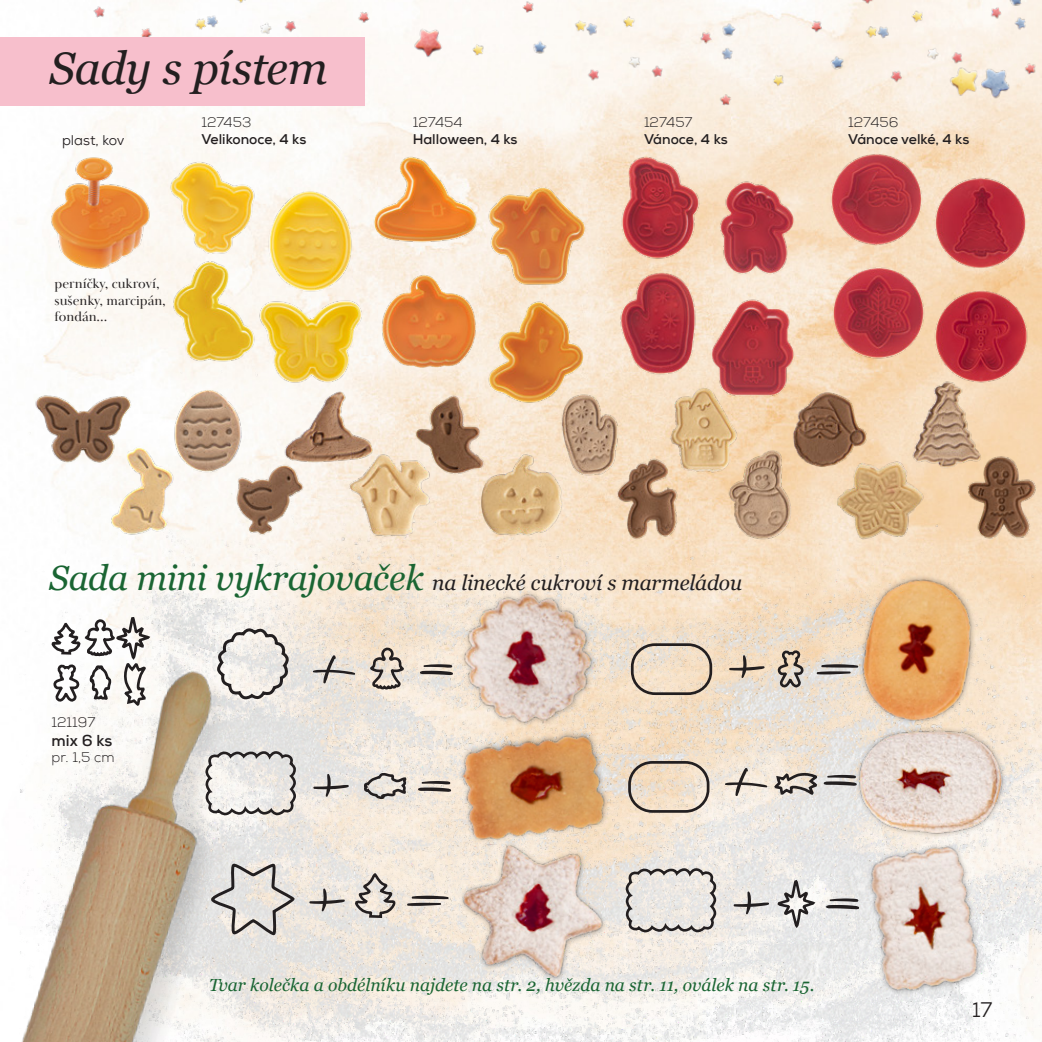
<style>
.page{position:relative;width:1042px;height:1042px;background:#fff}
.page>*{position:absolute;margin:0;border:0;box-sizing:border-box;transform-origin:0 0}
.t1{font:italic 45.5px "Georgia";letter-spacing:-.01em;color:#231f20}
.t2{font:italic 21px "Georgia";letter-spacing:-.01em;color:#231f20}
.t3{font:21px "Nexa";color:#231f20}
.t4{font:italic 17.5px "Georgia";color:#1a6533}
.t5{font:700 15.75px "Nexa";color:#231f20}
.t6{font:700 14px "Nexa";color:#231f20}
.t7{font:14px/16.8px "Baskerville Display PT";color:#231f20}
.t8{font:300 14px "Nexa";color:#231f20}
.t9{font:14px "Nexa";color:#231f20}
.s1{font-size:35px;color:#1a6533}
</style>
<div class="page">
<img style="left:17px;top:35px;width:1025px;height:187px">
<img style="left:58px;top:0;width:333px;height:131px">
<img style="left:449px;top:0;width:315px;height:116px">
<img style="left:744px;top:0;width:298px;height:111px">
<img style="left:111px;top:546px;width:931px;height:496px">
<img style="left:852px;top:720px;width:179px;height:102px">
<img style="left:439px;top:843px;width:168px;height:149px">
<img style="left:319px;top:546px;width:418px;height:178px">
<img style="left:839px;top:822px;width:193px;height:220px">
<img style="left:442px;top:706px;width:187px;height:156px">
<img style="left:20px;top:602px;width:207px;height:440px">
<img style="left:843px;top:559px;width:153px;height:175px">
<svg style="left:51px;top:617px;width:101px;height:90px"></svg>
<svg style="left:355px;top:872px;width:41px;height:47px"></svg>
<svg style="left:776px;top:647px;width:30px;height:43px"></svg>
<svg style="left:369px;top:646px;width:37px;height:46px"></svg>
<svg style="left:216px;top:626px;width:73px;height:76px"></svg>
<svg style="left:313px;top:655px;width:42px;height:29px"></svg>
<svg style="left:420px;top:664px;width:33px;height:11px"></svg>
<div style="left:631px;top:643px;width:81px;height:52px;border:3px solid #231f20;border-radius:22px"></div>
<svg style="left:729px;top:655px;width:36px;height:23px"></svg>
<svg style="left:816px;top:664px;width:42px;height:11px"></svg>
<svg style="left:204px;top:750px;width:94px;height:68px"></svg>
<svg style="left:313px;top:773px;width:36px;height:24px"></svg>
<svg style="left:418px;top:781px;width:33px;height:11px"></svg>
<svg style="left:361px;top:771px;width:48px;height:29px"></svg>
<svg style="left:733px;top:891px;width:36px;height:23px"></svg>
<svg style="left:624px;top:867px;width:94px;height:68px"></svg>
<svg style="left:826px;top:898px;width:33px;height:11px"></svg>
<svg style="left:778px;top:881px;width:39px;height:48px"></svg>
<div style="left:628px;top:761px;width:81px;height:52px;border:3px solid #231f20;border-radius:22px"></div>
<svg style="left:724px;top:767px;width:43px;height:30px"></svg>
<svg style="left:773px;top:771px;width:84px;height:26px"></svg>
<svg style="left:210px;top:860px;width:86px;height:78px"></svg>
<svg style="left:309px;top:888px;width:36px;height:23px"></svg>
<svg style="left:407px;top:895px;width:42px;height:11px"></svg>
<img style="left:20px;top:132px;width:1022px;height:414px">
<img style="left:50px;top:156px;width:101px;height:114px">
<div style="left:0;top:37px;width:365px;height:69px;background:#f7bfcc"></div>
<img style="left:943px;top:41px;width:99px;height:82px">
<img style="left:404px;top:0;width:53px;height:70px">
<h1 class="t1" style="left:50px;top:40px;width:280px">Sady s pístem</h1>
<p class="t8" style="left:201px;top:114px;width:51px">127453</p>
<p class="t9" style="left:62px;top:131px;width:64px">plast, kov</p>
<p class="t6" style="left:201px;top:130px;width:106px">Velikonoce, 4 ks</p>
<p class="t7" style="left:55px;top:275px;width:113px">perníčky, cukroví, sušenky, marcipán, fondán...</p>
<p class="t8" style="left:413px;top:114px;width:51px">127454</p>
<p class="t6" style="left:413px;top:130px;width:106px">Halloween, 4 ks</p>
<p class="t8" style="left:644px;top:114px;width:50px">127457</p>
<p class="t6" style="left:644px;top:130px;width:85px">Vánoce, 4 ks</p>
<p class="t8" style="left:848px;top:114px;width:52px">127456</p>
<p class="t6" style="left:848px;top:130px;width:123px">Vánoce velké, 4 ks</p>
<p class="t2" style="left:49px;top:569px;width:694px"><span class="s1">Sada mini vykrajovaček</span> na linecké cukroví s marmeládou</p>
<p class="t8" style="left:52px;top:713px;width:45px">121197</p>
<p class="t5" style="left:52px;top:730px;width:62px">mix 6 ks</p>
<p class="t8" style="left:52px;top:749px;width:64px">pr. 1,5 cm</p>
<p class="t4" style="left:209px;top:974px;width:607px">Tvar kolečka a obdélníku najdete na str. 2, hvězda na str. 11, oválek na str. 15.</p>
<p class="t3" style="left:972px;top:996px;width:22px">17</p>
</div>
